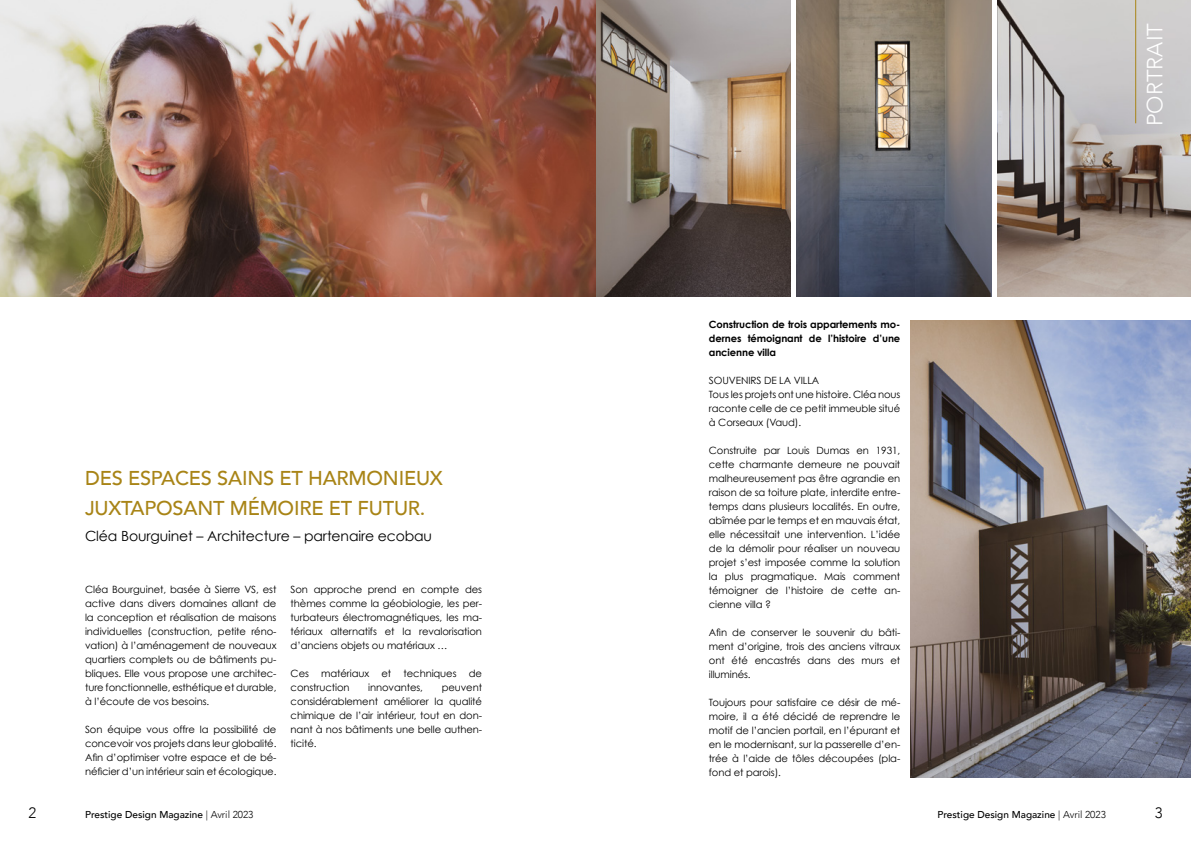
<style>
.page{position:relative;width:1191px;height:842px;background:#fff}
.page>*{position:absolute;margin:0;border:0;box-sizing:border-box;transform-origin:0 0}
.t1{font:300 22px "Avenir";color:#fff}
.t2{font:500 20px/30px "Avenir";letter-spacing:-.01em;color:#a88416}
.t3{font:300 15px "Avenir";color:#000}
.t4{font:14px "Century Gothic";letter-spacing:-.01em;color:#000}
.t5{font:10px/14px "Century Gothic";letter-spacing:-.01em;color:#000;text-align:justify}
.t6{font:700 10px/14px "Century Gothic";letter-spacing:-.01em;color:#000;text-align:justify}
.t7{font:500 10px "Avenir";color:#000}
.s1{font-weight:300}
</style>
<div class="page">
<img style="left:595px;top:0;width:195px;height:296px">
<img style="left:796px;top:0;width:195px;height:296px">
<img style="left:997px;top:0;width:194px;height:296px">
<img style="left:910px;top:320px;width:281px;height:457px">
<img style="left:0;top:0;width:595px;height:296px">
<hr style="left:1135px;top:0;width:1px;height:123px;background:#a88416">
<h2 class="t2" style="left:85px;top:462px;width:359px">DES ESPACES SAINS ET HARMONIEUX<br>JUXTAPOSANT MÉMOIRE ET FUTUR.</h2>
<h3 class="t4" style="left:85px;top:527px;width:348px">Cléa Bourguinet – Architecture – partenaire ecobau</h3>
<p class="t5" style="left:85px;top:582px;width:193px">Cléa Bourguinet, basée à Sierre VS, est active dans divers domaines allant de la conception et réalisation de maisons individuelles (construction, petite réno&shy;vation) à l’aménagement de nouveaux quartiers complets ou de bâtiments pu&shy;bliques. Elle vous propose une architec&shy;ture fonctionnelle, esthétique et durable, à l’écoute de vos besoins.</p>
<p class="t5" style="left:85px;top:722px;width:193px">Son équipe vous offre la possibilité de concevoir vos projets dans leur globalité.<br>Afin d’optimiser votre espace et de bé&shy;néficier d’un intérieur sain et écologique.</p>
<h3 class="t3" style="left:28px;top:804px;width:9px">2</h3>
<p class="t7" style="left:85px;top:806px;width:170px">Prestige Design Magazine <span class="s1">| Avril 2023</span></p>
<p class="t5" style="left:291px;top:582px;width:193px">Son approche prend en compte des thèmes comme la géobiologie, les per&shy;turbateurs électromagnétiques, les ma&shy;tériaux alternatifs et la revalorisation d’anciens objets ou matériaux …</p>
<p class="t5" style="left:291px;top:666px;width:193px">Ces matériaux et techniques de construction</p>
<p class="t5" style="left:368px;top:680px;width:56px">innovantes,</p>
<p class="t5" style="left:291px;top:680px;width:193px;text-indent:151px">peuvent considérablement améliorer la qualité chimique de l’air intérieur, tout en don&shy;nant à nos bâtiments une belle authen&shy;ticité.</p>
<h1 class="t1" style="left:1142px;top:126px;width:105px;rotate:-90deg">PORTRAIT</h1>
<p class="t6" style="left:709px;top:317px;width:193px">Construction de trois appartements mo&shy;dernes témoignant de l’histoire d’une ancienne villa</p>
<p class="t5" style="left:709px;top:373px;width:193px;text-align:left">SOUVENIRS DE LA VILLA<br>Tous les projets ont une histoire. Cléa nous raconte celle de ce petit immeuble situé à Corseaux (Vaud).</p>
<p class="t5" style="left:709px;top:443px;width:193px">Construite par Louis Dumas en 1931, cette charmante demeure ne pouvait malheureusement pas être agrandie en raison de sa toiture plate, interdite entre&shy;temps dans plusieurs localités. En outre, abîmée par le temps et en mauvais état, elle nécessitait une intervention. L’idée de la démolir pour réaliser un nouveau projet s’est imposée comme la solution la plus pragmatique. Mais comment témoigner de l’histoire de cette an&shy;cienne villa ?</p>
<p class="t5" style="left:709px;top:625px;width:193px">Afin de conserver le souvenir du bâti&shy;ment d’origine, trois des anciens vitraux ont été encastrés dans des murs et illuminés.</p>
<p class="t5" style="left:709px;top:695px;width:193px">Toujours pour satisfaire ce désir de mé&shy;moire, il a été décidé de reprendre le motif de l’ancien portail, en l’épurant et en le modernisant, sur la passerelle d’en&shy;trée à l’aide de tôles découpées (pla&shy;fond et parois).</p>
<p class="t7" style="left:937px;top:806px;width:170px">Prestige Design Magazine <span class="s1">| Avril 2023</span></p>
<h3 class="t3" style="left:1154px;top:804px;width:9px">3</h3>
</div>
